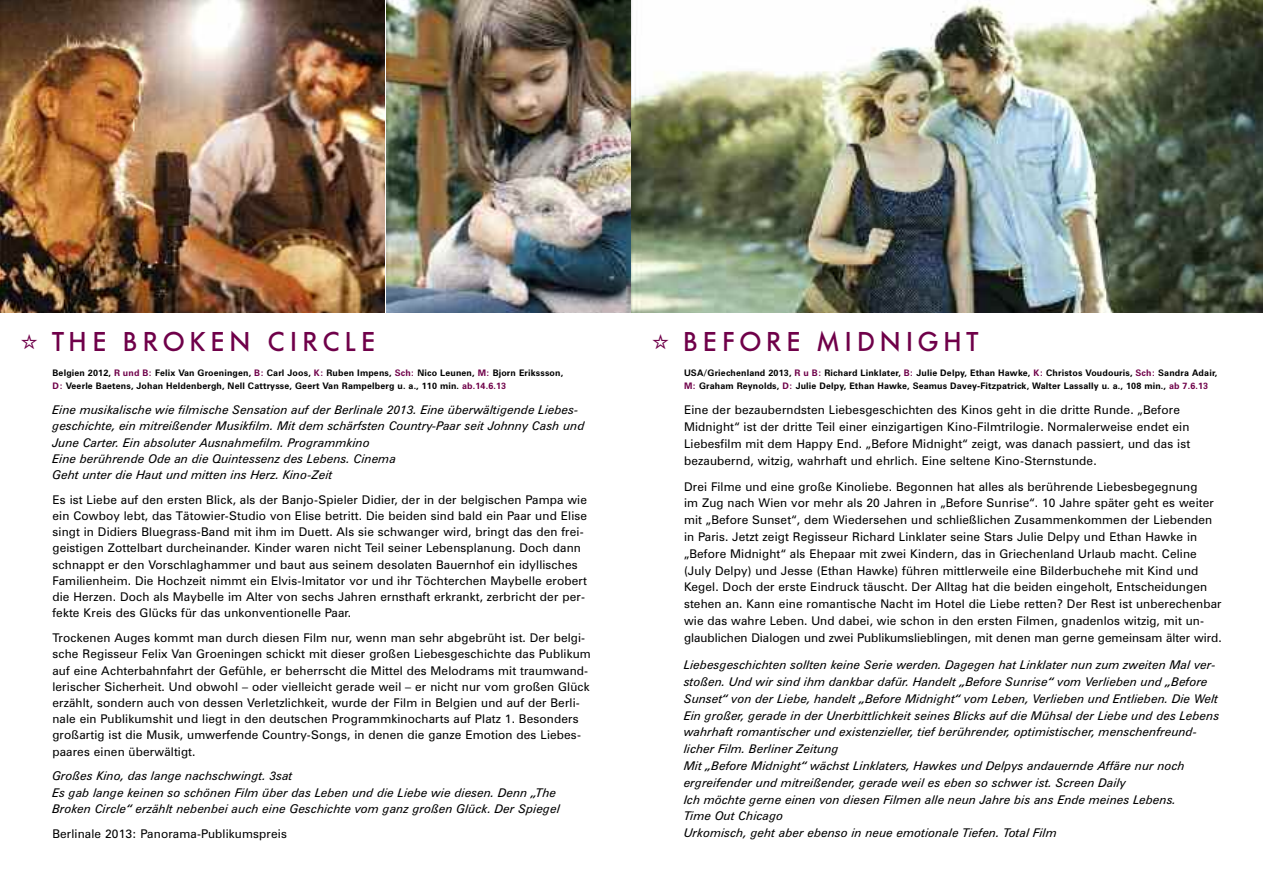
<style>
.page{position:relative;width:1263px;height:893px;background:#fff}
.page>*{position:absolute;margin:0;border:0;box-sizing:border-box;transform-origin:0 0}
.t1{font:500 27px "Futura BQ";letter-spacing:.19em;color:#6f0049}
.t2{font:12px/16.2px "Zurich BT";letter-spacing:.01em;color:#000}
.t3{font:italic 12px/16.8px "Zurich BT";color:#000}
.t4{font:700 9px/12.8px "Zurich BT";letter-spacing:.015em;color:#000}
.s1{color:#6f0049}
</style>
<div class="page">
<img style="left:387px;top:0;width:876px;height:313px">
<img style="left:0;top:0;width:385px;height:313px">
<h1 class="t1" style="left:52px;top:327px;width:325px">THE BROKEN CIRCLE</h1>
<p class="t4" style="left:53px;top:367px;width:512px">Belgien 2012, <span class="s1">R und B:</span> Felix Van Groeningen, <span class="s1">B:</span> Carl Joos, <span class="s1">K:</span> Ruben Impens, <span class="s1">Sch:</span> Nico Leunen, <span class="s1">M:</span> Bjorn Erikssson,<br><span class="s1">D:</span> Veerle Baetens, Johan Heldenbergh, Nell Cattrysse, Geert Van Rampelberg u. a., 110 min. <span class="s1">ab.14.6.13</span></p>
<p class="t3" style="left:53px;top:403px;width:534px;line-height:16.2px">Eine musikalische wie filmische Sensation auf der Berlinale 2013. Eine überwältigende Liebes&shy;geschichte, ein mitreißender Musikfilm. Mit dem schärfsten Country-Paar seit Johnny Cash und June Carter. Ein absoluter Ausnahmefilm. Programmkino<br>Eine berührende Ode an die Quintessenz des Lebens. Cinema<br>Geht unter die Haut und mitten ins Herz. Kino-Zeit</p>
<p class="t2" style="left:52px;top:492px;width:536px">Es ist Liebe auf den ersten Blick, als der Banjo-Spieler Didier, der in der belgischen Pampa wie ein Cowboy lebt, das Tätowier-Studio von Elise betritt. Die beiden sind bald ein Paar und Elise singt in Didiers Bluegrass-Band mit ihm im Duett. Als sie schwanger wird, bringt das den frei&shy;geistigen Zottelbart durcheinander. Kinder waren nicht Teil seiner Lebensplanung. Doch dann schnappt er den Vorschlaghammer und baut aus seinem desolaten Bauernhof ein idyllisches Familienheim. Die Hochzeit nimmt ein Elvis-Imitator vor und ihr Töchterchen Maybelle erobert die Herzen. Doch als Maybelle im Alter von sechs Jahren ernsthaft erkrankt, zerbricht der per&shy;fekte Kreis des Glücks für das unkonventionelle Paar.</p>
<p class="t2" style="left:52px;top:631px;width:540px">Trockenen Auges kommt man durch diesen Film nur, wenn man sehr abgebrüht ist. Der belgi&shy;sche Regisseur Felix Van Groeningen schickt mit dieser großen Liebesgeschichte das Publikum auf eine Achterbahnfahrt der Gefühle, er beherrscht die Mittel des Melodrams mit traumwand&shy;lerischer Sicherheit. Und obwohl – oder vielleicht gerade weil – er nicht nur vom großen Glück erzählt, sondern auch von dessen Verletzlichkeit, wurde der Film in Belgien und auf der Berli&shy;nale ein Publikumshit und liegt in den deutschen Programmkinocharts auf Platz 1. Besonders großartig ist die Musik, umwerfende Country-Songs, in denen die ganze Emotion des Liebes&shy;paares einen überwältigt.</p>
<p class="t3" style="left:52px;top:769px;width:509px;line-height:16.2px">Großes Kino, das lange nachschwingt. 3sat<br>Es gab lange keinen so schönen Film über das Leben und die Liebe wie diesen. Denn „The<br>Broken Circle“ erzählt nebenbei auch eine Geschichte vom ganz großen Glück. Der Spiegel</p>
<p class="t2" style="left:52px;top:826px;width:236px">Berlinale 2013: Panorama-Publikumspreis</p>
<h1 class="t1" style="left:683px;top:327px;width:297px">BEFORE MIDNIGHT</h1>
<p class="t4" style="left:684px;top:367px;width:535px">USA/Griechenland 2013, <span class="s1">R u B:</span> Richard Linklater, <span class="s1">B:</span> Julie Delpy, Ethan Hawke, <span class="s1">K:</span> Christos Voudouris, <span class="s1">Sch:</span> Sandra Adair,<br><span class="s1">M:</span> Graham Reynolds, <span class="s1">D:</span> Julie Delpy, Ethan Hawke, Seamus Davey-Fitzpatrick, Walter Lassally u. a., 108 min., <span class="s1">ab 7.6.13</span></p>
<p class="t2" style="left:684px;top:402px;width:508px;line-height:16.8px">Eine der bezauberndsten Liebesgeschichten des Kinos geht in die dritte Runde. „Before Midnight“ ist der dritte Teil einer einzigartigen Kino-Filmtrilogie. Normalerweise endet ein Liebesfilm mit dem Happy End. „Before Midnight“ zeigt, was danach passiert, und das ist bezaubernd, witzig, wahrhaft und ehrlich. Eine seltene Kino-Sternstunde.</p>
<p class="t2" style="left:684px;top:479px;width:539px;line-height:16.8px">Drei Filme und eine große Kinoliebe. Begonnen hat alles als berührende Liebesbegegnung<br>im Zug nach Wien vor mehr als 20 Jahren in „Before Sunrise“. 10 Jahre später geht es weiter mit „Before Sunset“, dem Wiedersehen und schließlichen Zusammenkommen der Liebenden in Paris. Jetzt zeigt Regisseur Richard Linklater seine Stars Julie Delpy und Ethan Hawke in „Before Midnight“ als Ehepaar mit zwei Kindern, das in Griechenland Urlaub macht. Celine (July Delpy) und Jesse (Ethan Hawke) führen mittlerweile eine Bilderbuchehe mit Kind und Kegel. Doch der erste Eindruck täuscht. Der Alltag hat die beiden eingeholt, Entscheidungen stehen an. Kann eine romantische Nacht im Hotel die Liebe retten? Der Rest ist unberechenbar wie das wahre Leben. Und dabei, wie schon in den ersten Filmen, gnadenlos witzig, mit un&shy;glaublichen Dialogen und zwei Publikumslieblingen, mit denen man gerne gemeinsam älter wird.</p>
<p class="t3" style="left:684px;top:657px;width:537px">Liebesgeschichten sollten keine Serie werden. Dagegen hat Linklater nun zum zweiten Mal ver&shy;stoßen. Und wir sind ihm dankbar dafür. Handelt „Before Sunrise“ vom Verlieben und „Before Sunset“ von der Liebe, handelt „Before Midnight“ vom Leben, Verlieben und Entlieben. Die Welt Ein großer, gerade in der Unerbittlichkeit seines Blicks auf die Mühsal der Liebe und des Lebens wahrhaft romantischer und existenzieller, tief berührender, optimistischer, menschenfreund&shy;licher Film. Berliner Zeitung<br>Mit „Before Midnight“ wächst Linklaters, Hawkes und Delpys andauernde Affäre nur noch ergreifender und mitreißender, gerade weil es eben so schwer ist. Screen Daily<br>Ich möchte gerne einen von diesen Filmen alle neun Jahre bis ans Ende meines Lebens.<br>Time Out Chicago<br>Urkomisch, geht aber ebenso in neue emotionale Tiefen. Total Film</p>
</div>
